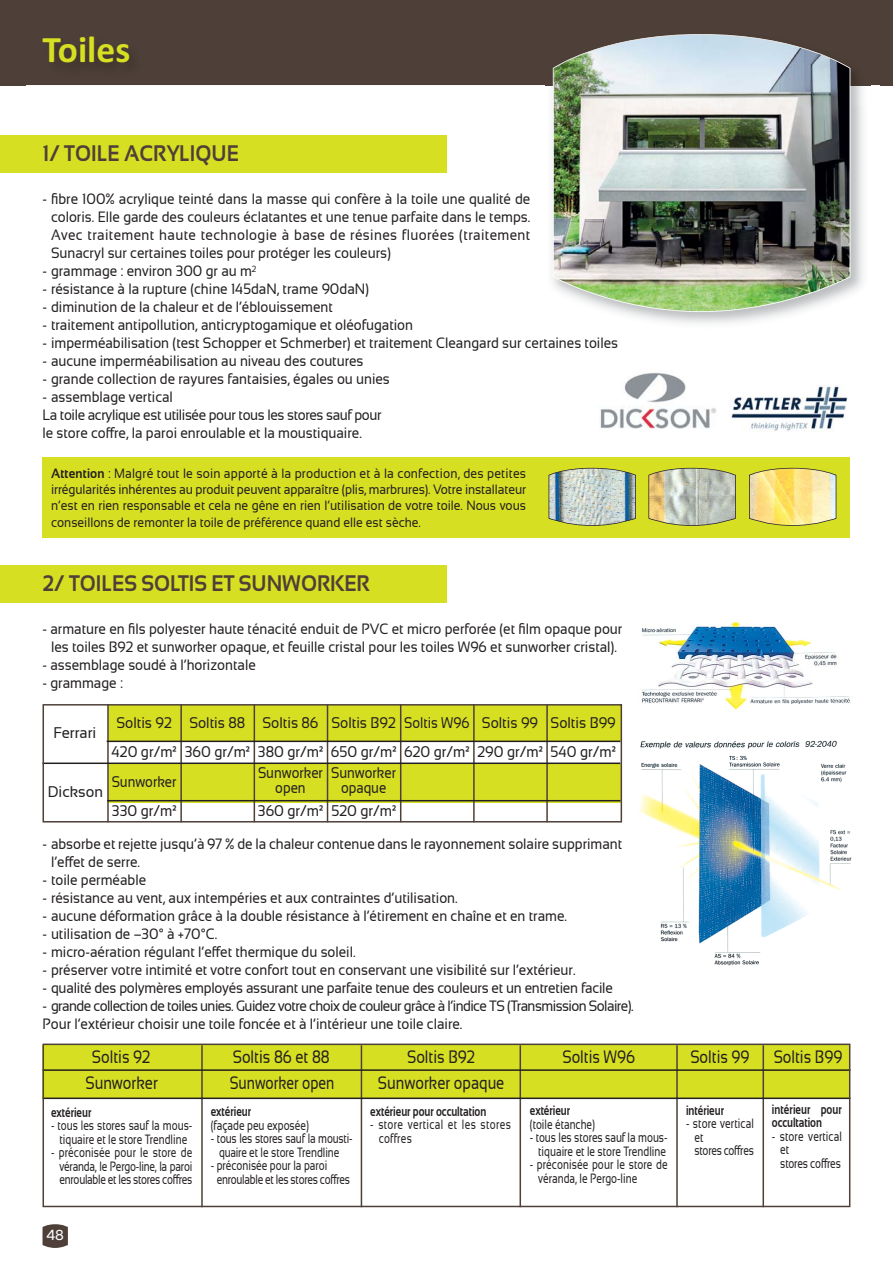
<style>
.page{position:relative;width:893px;height:1263px;background:#fff}
.page>*{position:absolute;margin:0;border:0;box-sizing:border-box;transform-origin:0 0}
.t1{font:700 37.5px "Calibri";color:#d7df23}
.t2{font:700 22.5px "Sansation";color:#4e4038;scale:.9 1}
.t3{font:18px "Sansation";color:#231f20;scale:.82 1}
.t4{font:18px "Sansation";color:#231f20;scale:.78 1}
.t5{font:15.45px/29px "Sansation";color:#231f20;scale:.9 1}
.t6{font:15.45px/29px "Sansation";color:#231f20;scale:.85 1}
.t7{font:15.45px "Sansation";color:#231f20;scale:.95 1}
.t8{font:15px/18px "Sansation";color:#231f20;scale:.9 1}
.t9{font:15px/18px "Sansation";letter-spacing:-.04em;color:#231f20;scale:.9 1}
.t10{font:15px "PF Beau Sans Pro";color:#fff}
.t11{font:13.5px/13.5px "Sansation";color:#231f20;text-align:center;scale:.75 1}
.t12{font:13.5px/16.2px "Sansation";color:#231f20;text-align:justify;scale:.9 1}
.t13{font:700 13.5px/13.5px "Sansation";color:#231f20;scale:.75 1}
.t14{font:13.5px/13.5px "Sansation";letter-spacing:-.025em;color:#231f20;scale:.75 1}
.t15{font:13.5px/13.5px "Sansation";letter-spacing:.035em;color:#231f20;scale:.75 1}
.s1{font-weight:700}
</style>
<div class="page">
<div style="left:0;top:0;width:893px;height:85px;background:#4e4038"></div>
<svg style="left:43px;top:1224px;width:25px;height:24px"></svg>
<div style="left:0;top:136px;width:446px;height:37px;background:#d7df23"></div>
<div style="left:43px;top:457px;width:807px;height:81px;background:#d7df23"></div>
<div style="left:0;top:565px;width:446px;height:37px;background:#d7df23"></div>
<img style="left:549px;top:468px;width:87px;height:58px">
<svg style="left:749px;top:468px;width:87px;height:58px;background:#efdd85"></svg>
<svg style="left:648px;top:468px;width:88px;height:58px;background:#c0c09f"></svg>
<img style="left:641px;top:621px;width:210px;height:89px">
<img style="left:639px;top:740px;width:213px;height:226px">
<div style="left:108px;top:705px;width:513px;height:36px;background:#d7df23"></div>
<div style="left:109px;top:764px;width:512px;height:38px;background:#d7df23"></div>
<hr style="left:107px;top:704px;width:2px;height:118px;background:#4e4038">
<hr style="left:180px;top:704px;width:2px;height:118px;background:#4e4038">
<hr style="left:254px;top:704px;width:1px;height:118px;background:#4e4038">
<hr style="left:327px;top:704px;width:1px;height:118px;background:#4e4038">
<hr style="left:400px;top:704px;width:1px;height:118px;background:#4e4038">
<hr style="left:473px;top:704px;width:2px;height:118px;background:#4e4038">
<hr style="left:546px;top:704px;width:2px;height:118px;background:#4e4038">
<hr style="left:107px;top:741px;width:513px;height:1px;background:#231f20">
<hr style="left:43px;top:762px;width:577px;height:2px;background:#231f20">
<hr style="left:107px;top:800px;width:513px;height:1px;background:#231f20">
<div style="left:43px;top:1045px;width:807px;height:53px;background:#d7df23"></div>
<hr style="left:201px;top:1045px;width:2px;height:162px;background:#4e4038">
<hr style="left:361px;top:1045px;width:1px;height:162px;background:#4e4038">
<hr style="left:520px;top:1045px;width:1px;height:162px;background:#4e4038">
<hr style="left:676px;top:1045px;width:2px;height:162px;background:#4e4038">
<hr style="left:762px;top:1045px;width:2px;height:162px;background:#4e4038">
<hr style="left:43px;top:1069px;width:807px;height:2px;background:#231f20">
<hr style="left:43px;top:1097px;width:807px;height:2px;background:#231f20">
<div style="left:43px;top:1043px;width:807px;height:164px;border:2px solid #4e4038"></div>
<img style="left:600px;top:372px;width:116px;height:57px">
<img style="left:731px;top:386px;width:117px;height:45px">
<div style="left:43px;top:704px;width:579px;height:118px;border:2px solid #4e4038"></div>
<img style="left:546px;top:68px;width:324px;height:256px">
<img style="left:553px;top:34px;width:297px;height:278px">
<h1 class="t1" style="left:43px;top:37px;width:89px">Toiles</h1>
<h2 class="t2" style="left:43px;top:145px;width:220px">1/ TOILE ACRYLIQUE</h2>
<p class="t8" style="left:51px;top:191px;width:534px;text-align:justify;text-indent:-9px">- fibre 100% acrylique teinté dans la masse qui confère à la toile une qualité de coloris. Elle garde des couleurs éclatantes et une tenue parfaite dans le temps.<br>Avec traitement haute technologie à base de résines fluorées (traitement Sunacryl sur certaines toiles pour protéger les couleurs)</p>
<p class="t8" style="left:43px;top:263px;width:239px">- grammage : environ 300 gr au m<sup>2</sup></p>
<p class="t8" style="left:43px;top:281px;width:364px">- résistance à la rupture (chine 145daN, trame 90daN)</p>
<p class="t8" style="left:43px;top:299px;width:324px">- diminution de la chaleur et de l’éblouissement</p>
<p class="t8" style="left:43px;top:317px;width:413px">- traitement antipollution, anticryptogamique et oléofugation</p>
<p class="t8" style="left:43px;top:335px;width:641px">- imperméabilisation (test Schopper et Schmerber) et traitement Cleangard sur certaines toiles</p>
<p class="t8" style="left:43px;top:353px;width:358px">- aucune imperméabilisation au niveau des coutures</p>
<p class="t8" style="left:43px;top:371px;width:387px">- grande collection de rayures fantaisies, égales ou unies</p>
<p class="t8" style="left:43px;top:389px;width:378px">- assemblage vertical<br>La toile acrylique est utilisée pour tous les stores sauf pour le store coffre, la paroi enroulable et la moustiquaire.</p>
<p class="t12" style="left:51px;top:466px;width:529px"><span class="s1">Attention</span> : Malgré tout le soin apporté à la production et à la confection, des petites irrégularités inhérentes au produit peuvent apparaître (plis, marbrures). Votre installateur n’est en rien responsable et cela ne gêne en rien l’utilisation de votre toile. Nous vous conseillons de remonter la toile de préférence quand elle est sèche.</p>
<h2 class="t2" style="left:43px;top:575px;width:365px">2/ TOILES SOLTIS ET SUNWORKER</h2>
<p class="t8" style="left:43px;top:621px;width:646px;text-align:center">- armature en fils polyester haute ténacité enduit de PVC et micro perforée (et film opaque pour les toiles B92 et sunworker opaque, et feuille cristal pour les toiles W96 et sunworker cristal).</p>
<p class="t8" style="left:43px;top:657px;width:239px">- assemblage soudé à l’horizontale</p>
<p class="t8" style="left:43px;top:675px;width:91px">- grammage :</p>
<p class="t7" style="left:54px;top:727px;width:47px">Ferrari</p>
<p class="t7" style="left:48px;top:786px;width:59px">Dickson</p>
<p class="t5" style="left:112px;top:709px;width:74px;text-align:center">Soltis 92<br>420 gr/m²</p>
<p class="t6" style="left:112px;top:769px;width:78px">Sunworker<br>330 gr/m²</p>
<p class="t5" style="left:185px;top:709px;width:74px;text-align:center">Soltis 88<br>360 gr/m²</p>
<p class="t5" style="left:258px;top:709px;width:74px">Soltis 86<br>380 gr/m²</p>
<p class="t6" style="left:258px;top:767px;width:78px;line-height:15px;text-align:center">Sunworker open</p>
<p class="t5" style="left:258px;top:798px;width:74px">360 gr/m²</p>
<p class="t5" style="left:331px;top:709px;width:74px">Soltis B92<br>650 gr/m²</p>
<p class="t6" style="left:331px;top:767px;width:78px;line-height:15px;text-align:center">Sunworker opaque</p>
<p class="t5" style="left:331px;top:798px;width:73px">520 gr/m²</p>
<p class="t6" style="left:404px;top:709px;width:78px">Soltis W96<br>620 gr/m²</p>
<p class="t5" style="left:477px;top:709px;width:74px">Soltis 99<br>290 gr/m²</p>
<p class="t5" style="left:551px;top:709px;width:74px">Soltis B99<br>540 gr/m²</p>
<p class="t8" style="left:51px;top:836px;width:636px;text-indent:-9px">- absorbe et rejette jusqu’à 97 % de la chaleur contenue dans le rayonnement solaire supprimant l’effet de serre.</p>
<p class="t8" style="left:43px;top:872px;width:117px">- toile perméable</p>
<p class="t8" style="left:43px;top:890px;width:463px">- résistance au vent, aux intempéries et aux contraintes d’utilisation.</p>
<p class="t8" style="left:43px;top:908px;width:584px">- aucune déformation grâce à la double résistance à l’étirement en chaîne et en trame.</p>
<p class="t8" style="left:43px;top:926px;width:196px">- utilisation de –30° à +70°C.</p>
<p class="t8" style="left:43px;top:944px;width:349px">- micro-aération régulant l’effet thermique du soleil.</p>
<p class="t8" style="left:43px;top:962px;width:594px">- préserver votre intimité et votre confort tout en conservant une visibilité sur l’extérieur.</p>
<p class="t8" style="left:43px;top:980px;width:635px">- qualité des polymères employés assurant une parfaite tenue des couleurs et un entretien facile</p>
<p class="t9" style="left:43px;top:998px;width:658px">- grande collection de toiles unies. Guidez votre choix de couleur grâce à l’indice TS (Transmission Solaire).<br>Pour l’extérieur choisir une toile foncée et à l’intérieur une toile claire.</p>
<p class="t3" style="left:92px;top:1051px;width:73px">Soltis 92</p>
<p class="t3" style="left:233px;top:1051px;width:120px">Soltis 86 et 88</p>
<p class="t3" style="left:407px;top:1051px;width:84px">Soltis B92</p>
<p class="t3" style="left:562px;top:1051px;width:90px">Soltis W96</p>
<p class="t3" style="left:690px;top:1051px;width:74px">Soltis 99</p>
<p class="t3" style="left:774px;top:1051px;width:85px">Soltis B99</p>
<p class="t3" style="left:85px;top:1076px;width:90px">Sunworker</p>
<p class="t4" style="left:230px;top:1076px;width:136px">Sunworker open</p>
<p class="t3" style="left:378px;top:1076px;width:156px">Sunworker opaque</p>
<p class="t13" style="left:51px;top:1106px;width:55px">extérieur</p>
<p class="t11" style="left:51px;top:1120px;width:190px">- tous les stores sauf la mous&shy;tiquaire et le store Trendline</p>
<p class="t11" style="left:60px;top:1147px;width:179px;text-align:justify;text-indent:-9px">- préconisée pour le store de véranda, le Pergo-line, la paroi enroulable et les stores coffres</p>
<p class="t13" style="left:772px;top:1104px;width:95px">intérieur pour occultation</p>
<p class="t11" style="left:780px;top:1131px;width:84px;text-align:left;text-indent:-9px">- store vertical et<br>stores coffres</p>
<p class="t13" style="left:686px;top:1104px;width:52px">intérieur</p>
<p class="t11" style="left:695px;top:1118px;width:81px;text-align:left;text-indent:-9px">- store vertical et<br>stores coffres</p>
<p class="t13" style="left:530px;top:1105px;width:55px">extérieur</p>
<p class="t11" style="left:530px;top:1118px;width:89px">(toile étanche)</p>
<p class="t11" style="left:530px;top:1132px;width:185px">- tous les stores sauf la mous&shy;tiquaire et le store Trendline</p>
<p class="t11" style="left:538px;top:1159px;width:174px;text-align:left;text-indent:-9px">- préconisée pour le store de véranda, le Pergo-line</p>
<p class="t13" style="left:370px;top:1105px;width:156px">extérieur pour occultation</p>
<p class="t15" style="left:379px;top:1119px;width:178px;text-indent:-9px">- store vertical et les stores coffres</p>
<p class="t13" style="left:211px;top:1106px;width:55px">extérieur</p>
<p class="t11" style="left:211px;top:1120px;width:132px">(façade peu exposée)</p>
<p class="t11" style="left:211px;top:1133px;width:191px">- tous les stores sauf la mousti&shy;quaire et le store Trendline</p>
<p class="t14" style="left:217px;top:1160px;width:179px;text-indent:-6px">- préconisée pour la paroi enroulable et les stores coffres</p>
<p class="t10" style="left:46px;top:1226px;width:19px">48</p>
</div>
